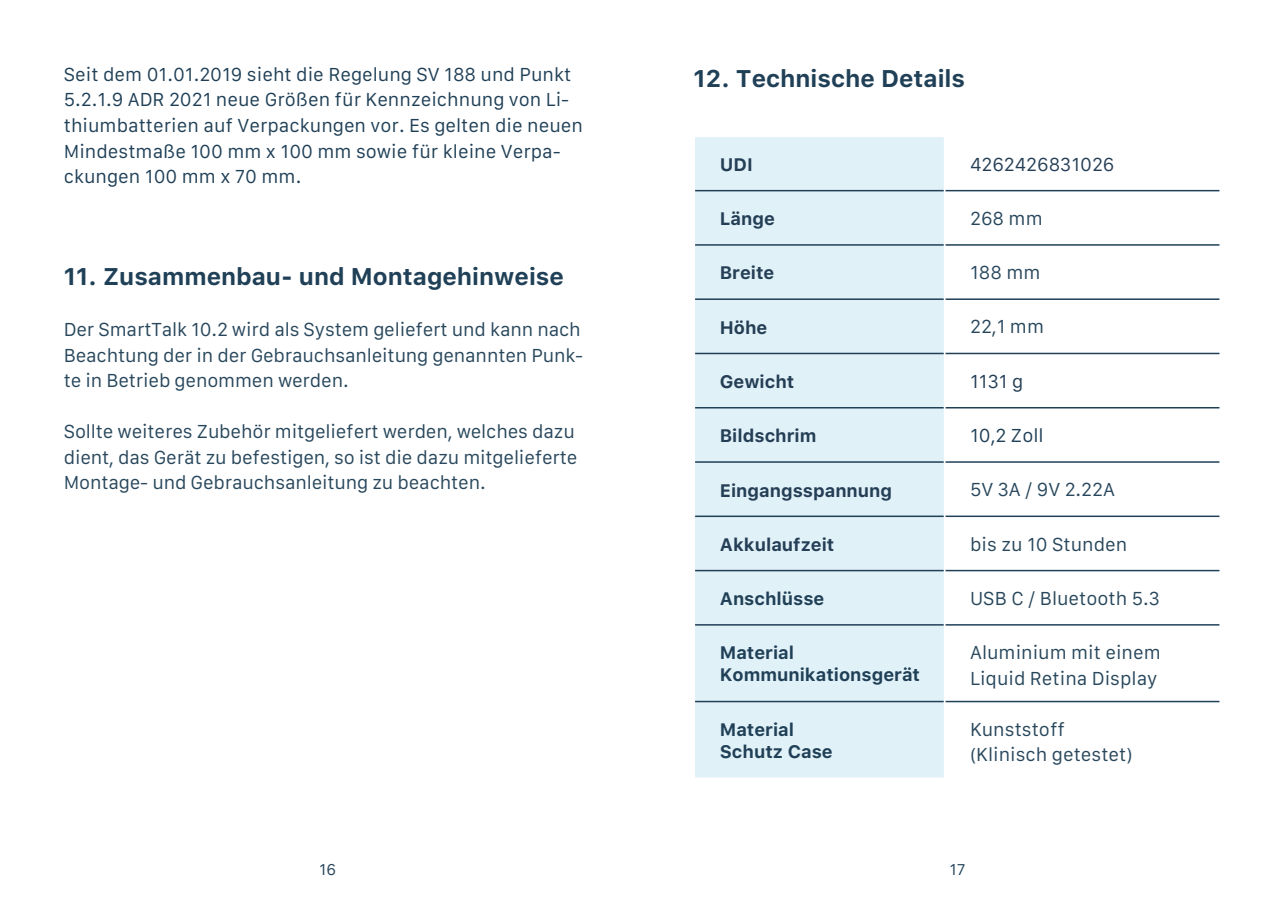
<style>
.page{position:relative;width:1285px;height:919px;background:#fff}
.page>*{position:absolute;margin:0;border:0;box-sizing:border-box;transform-origin:0 0}
.t1{font:700 24px "Galvji";color:#204057}
.t2{font:18px/25.5px "Galvji";letter-spacing:-.01em;color:#28475c}
.t3{font:18px/25.5px "Galvji";color:#204057}
.t4{font:700 18px "Galvji";color:#243e55}
.t5{font:700 18px/21.6px "Galvji";color:#204057}
.t6{font:18px "Galvji";color:#243e55}
.t7{font:15px "Galvji";color:#204057}
</style>
<div class="page">
<div style="left:695px;top:137px;width:248px;height:640px;background:#e1f1f8"></div>
<svg style="left:945px;top:189px;width:274px;height:514px"></svg>
<hr style="left:695px;top:190px;width:248px;height:1px;background:#204057">
<hr style="left:695px;top:244px;width:248px;height:2px;background:#204057">
<hr style="left:695px;top:298px;width:248px;height:2px;background:#204057">
<hr style="left:695px;top:353px;width:248px;height:1px;background:#204057">
<hr style="left:695px;top:407px;width:248px;height:1px;background:#204057">
<hr style="left:695px;top:461px;width:248px;height:1px;background:#204057">
<hr style="left:695px;top:515px;width:248px;height:2px;background:#204057">
<hr style="left:695px;top:569px;width:248px;height:2px;background:#204057">
<hr style="left:695px;top:624px;width:248px;height:1px;background:#204057">
<hr style="left:695px;top:700px;width:248px;height:2px;background:#204057">
<hr style="left:945px;top:190px;width:274px;height:1px;background:#204057">
<hr style="left:945px;top:244px;width:274px;height:2px;background:#204057">
<hr style="left:945px;top:298px;width:274px;height:2px;background:#204057">
<hr style="left:945px;top:353px;width:274px;height:1px;background:#204057">
<hr style="left:945px;top:407px;width:274px;height:1px;background:#204057">
<hr style="left:945px;top:461px;width:274px;height:1px;background:#204057">
<hr style="left:945px;top:515px;width:274px;height:2px;background:#204057">
<hr style="left:945px;top:569px;width:274px;height:2px;background:#204057">
<hr style="left:945px;top:624px;width:274px;height:1px;background:#204057">
<hr style="left:945px;top:700px;width:274px;height:2px;background:#204057">
<p class="t3" style="left:64px;top:62px;width:520px">Seit dem 01.01.2019 sieht die Regelung SV 188 und Punkt 5.2.1.9 ADR 2021 neue Größen für Kennzeichnung von Li&shy;thiumbatterien auf Verpackungen vor. Es gelten die neuen Mindestmaße 100 mm x 100 mm sowie für kleine Verpa&shy;ckungen 100 mm x 70 mm.</p>
<h1 class="t1" style="left:64px;top:262px;width:501px">11. Zusammenbau- und Montagehinweise</h1>
<p class="t2" style="left:64px;top:317px;width:521px">Der SmartTalk 10.2 wird als System geliefert und kann nach<br>Beachtung der in der Gebrauchsanleitung genannten Punk&shy;te in Betrieb genommen werden.</p>
<p class="t2" style="left:64px;top:419px;width:515px">Sollte weiteres Zubehör mitgeliefert werden, welches dazu dient, das Gerät zu befestigen, so ist die dazu mitgelieferte<br>Montage- und Gebrauchsanleitung zu beachten.</p>
<h1 class="t1" style="left:693px;top:64px;width:273px">12. Technische Details</h1>
<p class="t4" style="left:719px;top:154px;width:34px">UDI</p>
<p class="t6" style="left:969px;top:154px;width:146px">4262426831026</p>
<p class="t4" style="left:719px;top:208px;width:57px">Länge</p>
<p class="t2" style="left:969px;top:206px;width:74px">268 mm</p>
<p class="t4" style="left:719px;top:262px;width:56px">Breite</p>
<p class="t2" style="left:969px;top:260px;width:72px">188 mm</p>
<p class="t4" style="left:719px;top:316px;width:49px">Höhe</p>
<p class="t2" style="left:969px;top:314px;width:75px">22,1 mm</p>
<p class="t4" style="left:719px;top:371px;width:76px">Gewicht</p>
<p class="t6" style="left:969px;top:371px;width:55px">1131 g</p>
<p class="t4" style="left:719px;top:425px;width:98px">Bildschrim</p>
<p class="t3" style="left:969px;top:423px;width:75px">10,2 Zoll</p>
<p class="t4" style="left:719px;top:479px;width:174px">Eingangsspannung</p>
<p class="t2" style="left:969px;top:477px;width:146px">5V 3A / 9V 2.22A</p>
<p class="t4" style="left:719px;top:533px;width:116px">Akkulaufzeit</p>
<p class="t2" style="left:969px;top:531px;width:159px">bis zu 10 Stunden</p>
<p class="t5" style="left:719px;top:588px;width:106px">Anschlüsse</p>
<p class="t2" style="left:969px;top:586px;width:191px">USB C / Bluetooth 5.3</p>
<p class="t5" style="left:719px;top:642px;width:202px">Material<br>Kommunikationsgerät</p>
<p class="t2" style="left:969px;top:640px;width:192px">Aluminium mit einem<br>Liquid Retina Display</p>
<p class="t5" style="left:719px;top:719px;width:114px">Material<br>Schutz Case</p>
<p class="t2" style="left:969px;top:717px;width:164px">Kunststoff (Klinisch getestet)</p>
<p class="t7" style="left:319px;top:861px;width:19px">16</p>
<p class="t7" style="left:949px;top:861px;width:17px">17</p>
</div>
